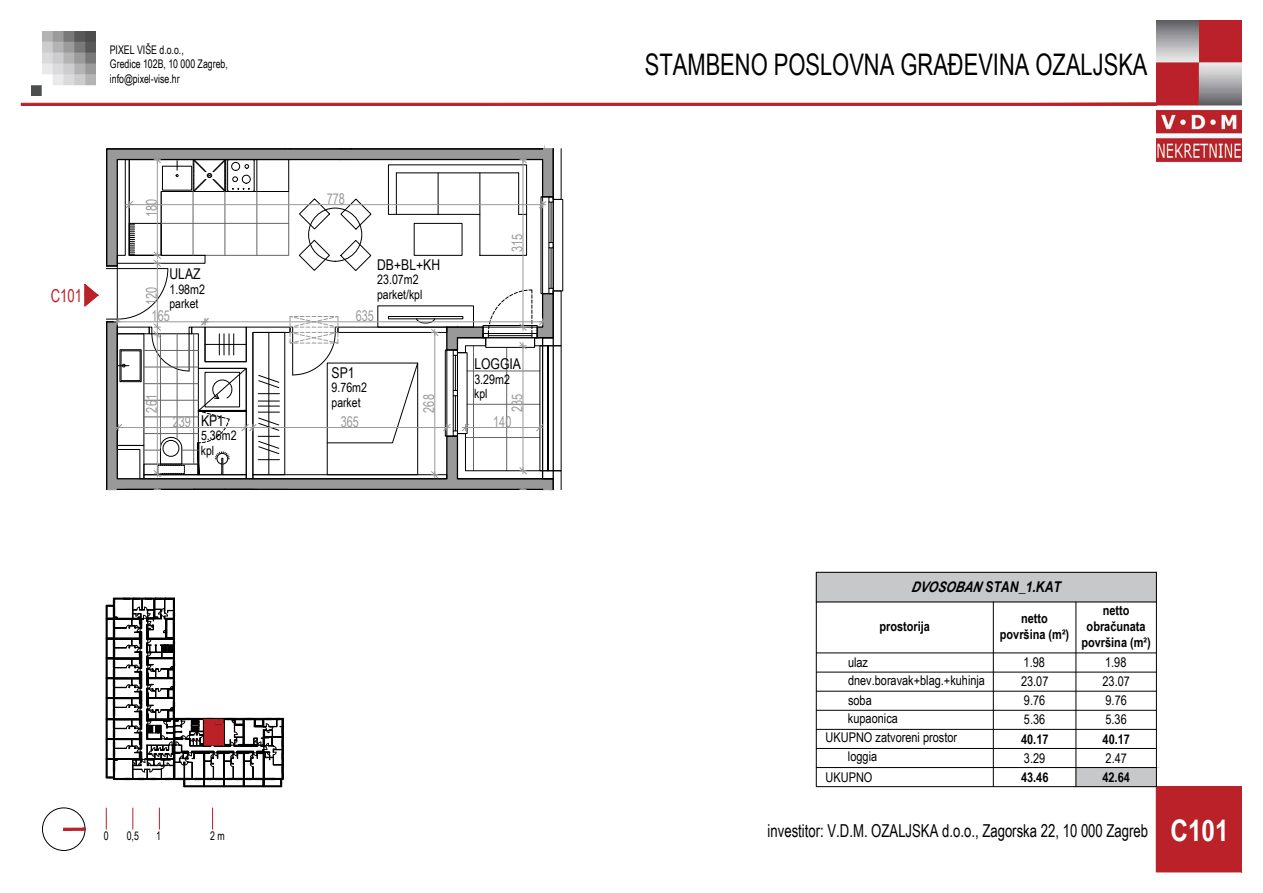
<style>
.page{position:relative;width:1263px;height:893px;background:#fff}
.page>*{position:absolute;margin:0;border:0;box-sizing:border-box;transform-origin:0 0}
.t1{font:29.7px "Arial Narrow";color:#000;scale:.9 1}
.t2{font:700 29.7px "Arial Narrow";color:#fff}
.t3{font:17.85px "Arial Narrow";color:#000;scale:.9 1}
.t4{font:17.85px "Arial Narrow";color:#ba2128;scale:.9 1}
.t5{font:14.85px "Arial Narrow";color:#999;scale:.9 1}
.t6{font:14.85px "Arial Narrow";color:#000}
.t7{font:italic 700 14.85px "Arial Narrow";color:#000}
.t8{font:13.35px "Arial Narrow";color:#000}
.t9{font:700 13.35px/16px "Arial Narrow";color:#000;text-align:center}
.t10{font:13.05px "Arial Narrow";color:#000}
.t11{font:12.75px "Arial Narrow";color:#000}
.t12{font:11.85px/14.4px "Arial Narrow";color:#000;scale:.9 1}
.s1{font-size:14.55px}
</style>
<div class="page">
<svg style="left:106px;top:148px;width:457px;height:342px"></svg>
<img style="left:1156px;top:21px;width:86px;height:141px">
<img style="left:32px;top:31px;width:64px;height:64px">
<svg style="left:20px;top:102px;width:1137px;height:4px;background:#c74c51"></svg>
<svg style="left:105px;top:597px;width:179px;height:190px"></svg>
<svg style="left:84px;top:283px;width:15px;height:24px"></svg>
<svg style="left:1075px;top:767px;width:167px;height:105px"></svg>
<svg style="left:816px;top:571px;width:341px;height:216px"></svg>
<hr style="left:993px;top:602px;width:1px;height:184px;background:#000">
<hr style="left:1076px;top:602px;width:1px;height:184px;background:#000">
<hr style="left:1156px;top:572px;width:1px;height:214px;background:#000">
<div style="left:42px;top:807px;width:43px;height:43px;border:1px solid #000;border-radius:50%"></div>
<svg style="left:63px;top:827px;width:23px;height:4px"></svg>
<svg style="left:106px;top:808px;width:1px;height:21px"></svg>
<svg style="left:159px;top:808px;width:1px;height:21px"></svg>
<svg style="left:212px;top:808px;width:1px;height:21px"></svg>
<svg style="left:133px;top:808px;width:1px;height:21px"></svg>
<p class="t12" style="left:110px;top:42px;width:133px">PIXEL VIŠE d.o.o.,<br>Gredice 102B, 10 000 Zagreb, info@pixel-vise.hr</p>
<h2 class="t4" style="left:51px;top:283px;width:36px">C101</h2>
<p class="t5" style="left:141px;top:217px;width:22px;rotate:-90deg">180</p>
<p class="t5" style="left:327px;top:188px;width:22px">778</p>
<p class="t6" style="left:377px;top:254px;width:64px">DB+BL+KH</p>
<p class="t6" style="left:169px;top:263px;width:33px">ULAZ</p>
<p class="t10" style="left:377px;top:270px;width:43px">23.07m2</p>
<p class="t10" style="left:169px;top:279px;width:37px">1.98m2</p>
<p class="t5" style="left:141px;top:305px;width:22px;rotate:-90deg">120</p>
<p class="t11" style="left:377px;top:285px;width:47px">parket/kpl</p>
<p class="t11" style="left:169px;top:294px;width:31px">parket</p>
<p class="t5" style="left:152px;top:305px;width:22px">165</p>
<p class="t5" style="left:356px;top:305px;width:22px">635</p>
<p class="t6" style="left:332px;top:362px;width:25px">SP1</p>
<p class="t10" style="left:332px;top:378px;width:37px">9.76m2</p>
<p class="t5" style="left:141px;top:412px;width:22px;rotate:-90deg">261</p>
<p class="t5" style="left:418px;top:412px;width:22px;rotate:-90deg">268</p>
<p class="t11" style="left:332px;top:393px;width:31px">parket</p>
<p class="t5" style="left:506px;top:252px;width:22px;rotate:-90deg">315</p>
<p class="t6" style="left:474px;top:353px;width:48px">LOGGIA</p>
<p class="t10" style="left:474px;top:369px;width:37px">3.29m2</p>
<p class="t11" style="left:474px;top:384px;width:15px">kpl</p>
<p class="t5" style="left:506px;top:412px;width:22px;rotate:-90deg">235</p>
<p class="t6" style="left:201px;top:410px;width:25px">KP1</p>
<p class="t5" style="left:173px;top:411px;width:22px">239</p>
<p class="t5" style="left:341px;top:411px;width:22px">365</p>
<p class="t5" style="left:493px;top:411px;width:22px">140</p>
<p class="t10" style="left:201px;top:426px;width:37px">5.36m2</p>
<p class="t11" style="left:201px;top:441px;width:15px">kpl</p>
<p class="t12" style="left:104px;top:828px;width:7px">0</p>
<p class="t12" style="left:127px;top:828px;width:15px">0,5</p>
<p class="t12" style="left:156px;top:828px;width:7px">1</p>
<p class="t12" style="left:210px;top:828px;width:18px">2 m</p>
<h1 class="t1" style="left:645px;top:43px;width:560px">STAMBENO POSLOVNA GRAĐEVINA OZALJSKA</h1>
<p class="t7" style="left:911px;top:575px;width:151px"><span class="s1">DVOSOBAN</span>STAN_1.KAT</p>
<p class="t9" style="left:879px;top:617px;width:52px">prostorija</p>
<p class="t9" style="left:1000px;top:609px;width:71px">netto površina (m²)</p>
<p class="t9" style="left:1081px;top:601px;width:71px">netto obračunata površina (m²)</p>
<p class="t8" style="left:848px;top:652px;width:22px">ulaz</p>
<p class="t8" style="left:1024px;top:652px;width:23px">1.98</p>
<p class="t8" style="left:1105px;top:652px;width:23px">1.98</p>
<p class="t8" style="left:848px;top:670px;width:139px">dnev.boravak+blag.+kuhinja</p>
<p class="t8" style="left:1021px;top:671px;width:29px">23.07</p>
<p class="t8" style="left:1103px;top:671px;width:29px">23.07</p>
<p class="t8" style="left:848px;top:691px;width:25px">soba</p>
<p class="t8" style="left:1024px;top:691px;width:23px">9.76</p>
<p class="t8" style="left:1106px;top:691px;width:23px">9.76</p>
<p class="t8" style="left:848px;top:708px;width:51px">kupaonica</p>
<p class="t8" style="left:1024px;top:710px;width:23px">5.36</p>
<p class="t8" style="left:1106px;top:710px;width:23px">5.36</p>
<p class="t8" style="left:826px;top:727px;width:133px">UKUPNO zatvoreni prostor</p>
<p class="t9" style="left:1021px;top:730px;width:29px">40.17</p>
<p class="t9" style="left:1103px;top:730px;width:29px">40.17</p>
<p class="t8" style="left:848px;top:746px;width:31px">loggia</p>
<p class="t8" style="left:1024px;top:748px;width:23px">3.29</p>
<p class="t8" style="left:1106px;top:748px;width:23px">2.47</p>
<p class="t8" style="left:826px;top:767px;width:48px">UKUPNO</p>
<p class="t9" style="left:1021px;top:768px;width:29px">43.46</p>
<p class="t9" style="left:1102px;top:768px;width:29px">42.64</p>
<h2 class="t3" style="left:768px;top:817px;width:424px">investitor: V.D.M. OZALJSKA d.o.o., Zagorska 22, 10 000 Zagreb</h2>
<h1 class="t2" style="left:1171px;top:808px;width:60px">C101</h1>
</div>
